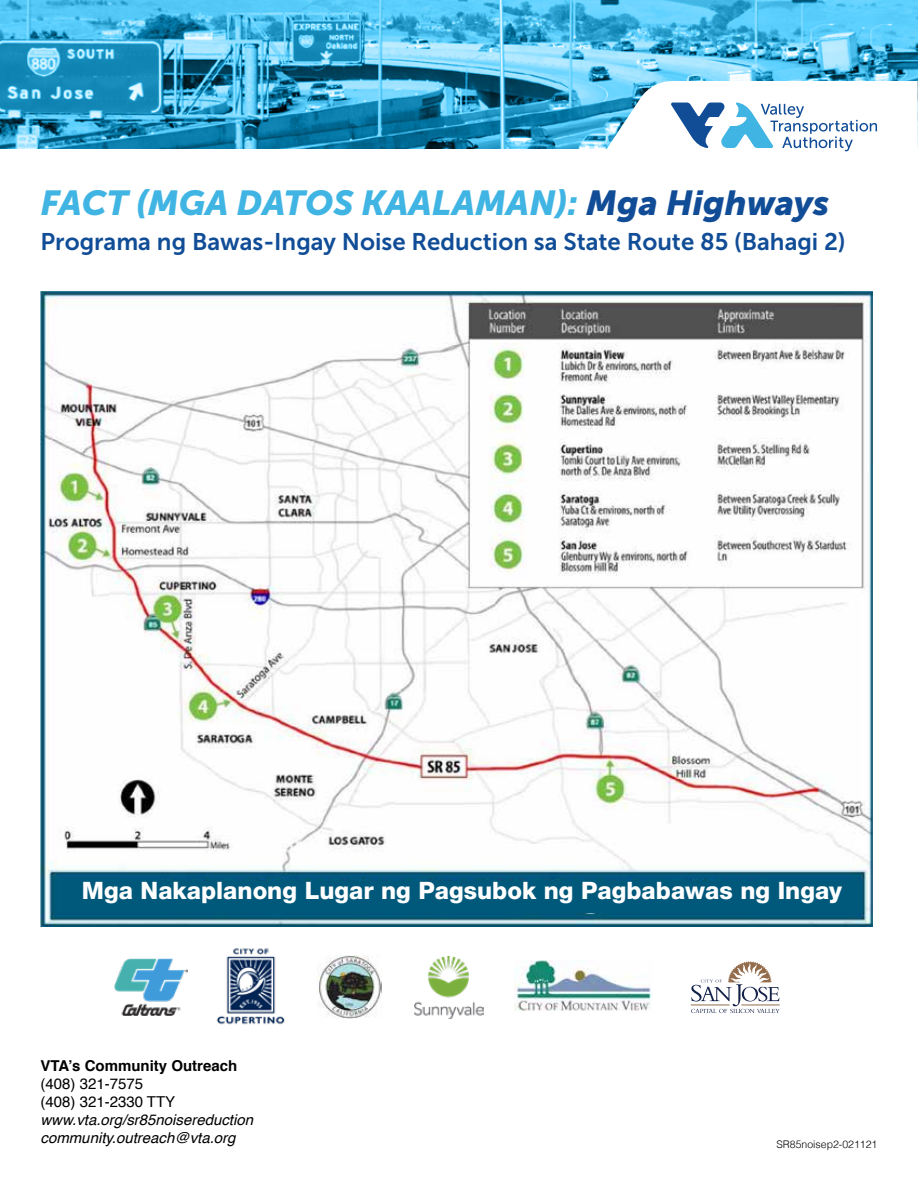
<style>
.page{position:relative;width:918px;height:1188px;background:#fff}
.page>*{position:absolute;margin:0;border:0;box-sizing:border-box;transform-origin:0 0}
.t1{font:italic 34.5px "Museo Sans 900";color:#40b4e2}
.t2{font:24px "Museo Sans 700";color:#114d97}
.t3{font:800 24px "Helvetica Neue LT Std";color:#fff}
.t4{font:italic 15px/18px "Helvetica";color:#000}
.t5{font:15px/18px "Helvetica";color:#000}
.t6{font:700 15px "Helvetica";color:#000}
.t7{font:300 10.5px "Helvetica";color:#000}
.s1{color:#114d97}
</style>
<div class="page">
<img style="left:40px;top:292px;width:832px;height:635px">
<img style="left:216px;top:948px;width:69px;height:77px">
<img style="left:114px;top:959px;width:74px;height:56px">
<svg style="left:691px;top:961px;width:89px;height:52px"></svg>
<img style="left:514px;top:961px;width:138px;height:50px">
<img style="left:318px;top:956px;width:64px;height:62px">
<img style="left:415px;top:956px;width:69px;height:62px">
<div style="left:62px;top:881px;width:800px;height:32px;background:#00597b"></div>
<svg style="left:0;top:0;width:918px;height:148px;background:#46aad2"></svg>
<svg style="left:587px;top:81px;width:331px;height:71px"></svg>
<h1 class="t1" style="left:40px;top:183px;width:790px">FACT (MGA DATOS KAALAMAN): <span class="s1">Mga Highways</span></h1>
<p class="t2" style="left:40px;top:229px;width:807px">Programa ng Bawas-Ingay Noise Reduction sa State Route 85 (Bahagi 2)</p>
<p class="t3" style="left:82px;top:876px;width:762px">Mga Nakaplanong Lugar ng Pagsubok ng Pagbabawas ng Ingay</p>
<p class="t6" style="left:40px;top:1053px;width:198px">VTA’s Community Outreach</p>
<p class="t5" style="left:40px;top:1075px;width:136px">(408) 321-7575 (408) 321-2330 TTY</p>
<p class="t4" style="left:40px;top:1111px;width:214px">www.vta.org/sr85noisereduction community.outreach@vta.org</p>
<p class="t7" style="left:777px;top:1135px;width:102px">SR85noisep2-021121</p>
</div>
